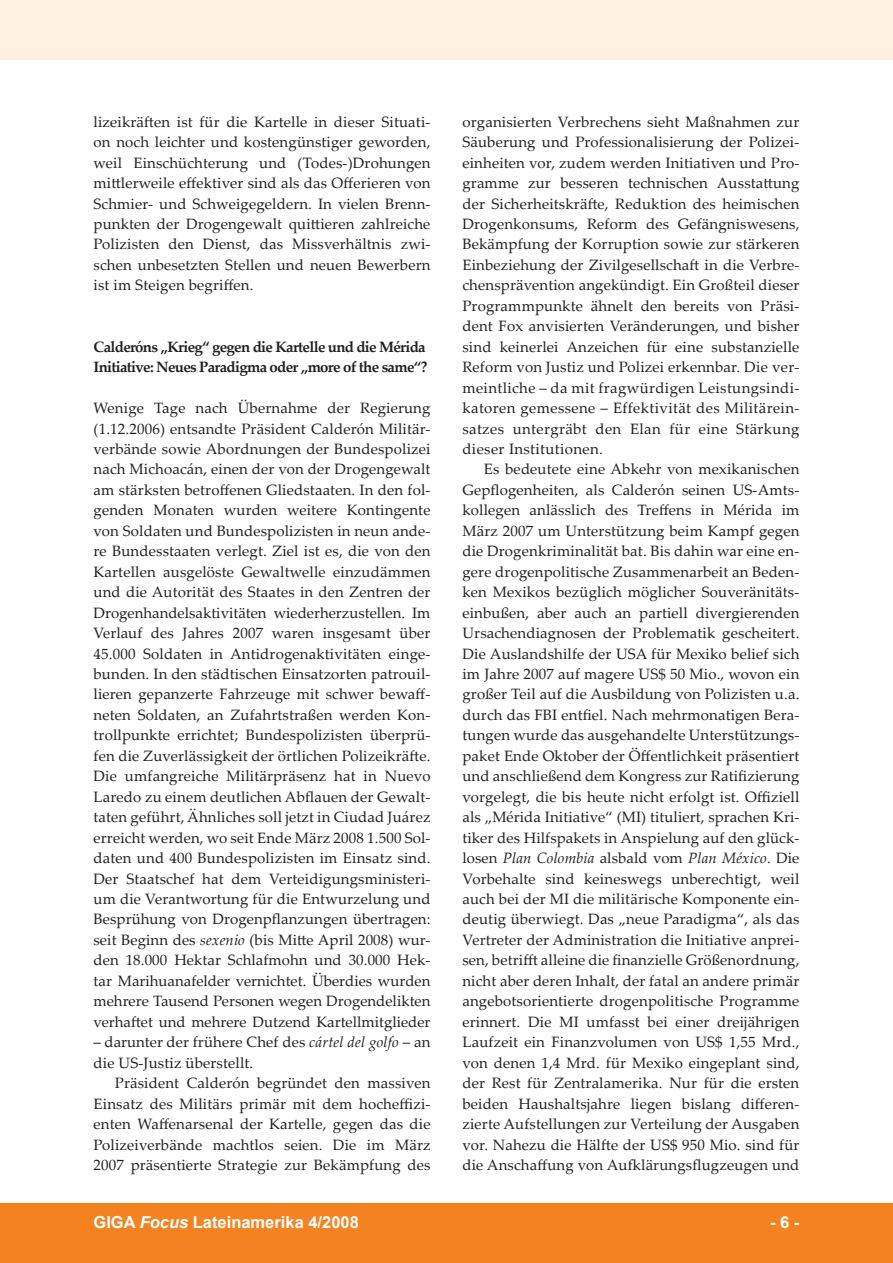
<style>
.page{position:relative;width:893px;height:1263px;background:#fff}
.page>*{position:absolute;margin:0;border:0;box-sizing:border-box;transform-origin:0 0}
.t1{font:700 16.5px "Arial";color:#fff}
.foc__text_fliesstext{font:15px/20.4px "Palatino Linotype";letter-spacing:.01em;color:#231f20;text-align:justify}
.foc__text_1__absatz{font:15px/20.4px "Palatino Linotype";color:#231f20;text-align:justify}
.foc__text_ueberschri{font:700 15px/20.4px "Palatino Linotype";letter-spacing:-.045em;color:#231f20}
.s1{font-style:italic}
</style>
<div class="page">
<div style="left:0;top:1203px;width:893px;height:60px;background:#f58220"></div>
<div style="left:0;top:0;width:893px;height:60px;background:#fef0e2"></div>
<p class="foc__text_fliesstext" style="left:94px;top:111px;width:338px">lizeikräften ist für die Kartelle in dieser Situati&shy;on noch leichter und kostengünstiger geworden, weil Einschüchterung und (Todes-)Drohungen mittlerweile effektiver sind als das Offerieren von Schmier- und Schweigegeldern. In vielen Brenn&shy;punkten der Drogengewalt quittieren zahlreiche Polizisten den Dienst, das Missverhältnis zwi&shy;schen unbesetzten Stellen und neuen Bewerbern ist im Steigen begriffen.</p>
<p class="foc__text_ueberschri" style="left:94px;top:336px;width:335px">Calderóns „Krieg“ gegen die Kartelle und die Mérida<br>Initiative: Neues Paradigma oder „more of the same“?</p>
<p class="foc__text_1__absatz" style="left:94px;top:397px;width:339px">Wenige Tage nach Übernahme der Regierung (1.12.2006) entsandte Präsident Calderón Militär&shy;verbände sowie Abordnungen der Bundespolizei nach Michoacán, einen der von der Drogengewalt am stärksten betroffenen Gliedstaaten. In den fol&shy;genden Monaten wurden weitere Kontingente von Soldaten und Bundespolizisten in neun ande&shy;re Bundesstaaten verlegt. Ziel ist es, die von den Kartellen ausgelöste Gewaltwelle einzudämmen und die Autorität des Staates in den Zentren der Drogenhandelsaktivitäten wiederherzustellen. Im Verlauf des Jahres 2007 waren insgesamt über 45.000 Soldaten in Antidrogenaktivitäten einge&shy;bunden. In den städtischen Einsatzorten patrouil&shy;lieren gepanzerte Fahrzeuge mit schwer bewaff&shy;neten Soldaten, an Zufahrtstraßen werden Kon&shy;trollpunkte errichtet; Bundespolizisten überprü&shy;fen die Zuverlässigkeit der örtlichen Polizeikräfte.<br>Die umfangreiche Militärpräsenz hat in Nuevo Laredo zu einem deutlichen Abflauen der Gewalt&shy;taten geführt, Ähnliches soll jetzt in Ciudad Juárez erreicht werden, wo seit Ende März 2008 1.500 Sol&shy;daten und 400 Bundespolizisten im Einsatz sind.<br>Der Staatschef hat dem Verteidigungsministeri&shy;um die Verantwortung für die Entwurzelung und Besprühung von Drogenpflanzungen übertragen: seit Beginn des <span class="s1">sexenio</span> (bis Mitte April 2008) wur&shy;den 18.000 Hektar Schlafmohn und 30.000 Hek&shy;tar Marihuanafelder vernichtet. Überdies wurden mehrere Tausend Personen wegen Drogendelikten verhaftet und mehrere Dutzend Kartellmitglieder</p>
<p class="foc__text_1__absatz" style="left:94px;top:1031px;width:338px">– darunter der frühere Chef des <span class="s1">cártel del golfo</span> – an die US-Justiz überstellt.</p>
<p class="foc__text_fliesstext" style="left:94px;top:1072px;width:339px;text-indent:21px">Präsident Calderón begründet den massiven Einsatz des Militärs primär mit dem hocheffizi&shy;enten Waffenarsenal der Kartelle, gegen das die Polizeiverbände machtlos seien. Die im März 2007 präsentierte Strategie zur Bekämpfung des</p>
<p class="foc__text_fliesstext" style="left:462px;top:111px;width:339px">organisierten Verbrechens sieht Maßnahmen zur Säuberung und Professionalisierung der Polizei&shy;einheiten vor, zudem werden Initiativen und Pro&shy;gramme zur besseren technischen Ausstattung der Sicherheitskräfte, Reduktion des heimischen Drogenkonsums, Reform des Gefängniswesens, Bekämpfung der Korruption sowie zur stärkeren Einbeziehung der Zivilgesellschaft in die Verbre&shy;chensprävention angekündigt. Ein Großteil dieser Programmpunkte ähnelt den bereits von Präsi&shy;dent Fox anvisierten Veränderungen, und bisher sind keinerlei Anzeichen für eine substanzielle Reform von Justiz und Polizei erkennbar. Die ver&shy;meintliche – da mit fragwürdigen Leistungsindi&shy;katoren gemessene – Effektivität des Militärein&shy;satzes untergräbt den Elan für eine Stärkung dieser Institutionen.</p>
<p class="foc__text_fliesstext" style="left:462px;top:459px;width:339px;text-indent:21px">Es bedeutete eine Abkehr von mexikanischen Gepflogenheiten, als Calderón seinen US-Amts&shy;kollegen anlässlich des Treffens in Mérida im März 2007 um Unterstützung beim Kampf gegen die Drogenkriminalität bat. Bis dahin war eine en&shy;gere drogenpolitische Zusammenarbeit an Beden&shy;ken Mexikos bezüglich möglicher Souveränitäts&shy;einbußen, aber auch an partiell divergierenden Ursachendiagnosen der Problematik gescheitert.<br>Die Auslandshilfe der USA für Mexiko belief sich im Jahre 2007 auf magere US$ 50 Mio., wovon ein großer Teil auf die Ausbildung von Polizisten u.a. durch das FBI entfiel. Nach mehrmonatigen Bera&shy;tungen wurde das ausgehandelte Unterstützungs&shy;paket Ende Oktober der Öffentlichkeit präsentiert und anschließend dem Kongress zur Ratifizierung vorgelegt, die bis heute nicht erfolgt ist. Offiziell als „Mérida Initiative“ (MI) tituliert, sprachen Kri&shy;tiker des Hilfspakets in Anspielung auf den glück&shy;losen <span class="s1">Plan Colombia</span> alsbald vom <span class="s1">Plan México</span>. Die Vorbehalte sind keineswegs unberechtigt, weil auch bei der MI die militärische Komponente ein&shy;deutig überwiegt. Das „neue Paradigma“, als das Vertreter der Administration die Initiative anprei&shy;sen, betrifft alleine die finanzielle Größenordnung, nicht aber deren Inhalt, der fatal an andere primär angebotsorientierte drogenpolitische Programme erinnert. Die MI umfasst bei einer dreijährigen Laufzeit ein Finanzvolumen von US$ 1,55 Mrd., von denen 1,4 Mrd. für Mexiko eingeplant sind, der Rest für Zentralamerika. Nur für die ersten beiden Haushaltsjahre liegen bislang differen&shy;zierte Aufstellungen zur Verteilung der Ausgaben vor. Nahezu die Hälfte der US$ 950 Mio. sind für die Anschaffung von Aufklärungsflugzeugen und</p>
<p class="t1" style="left:94px;top:1211px;width:267px">GIGA <span class="s1">Focus</span> Lateinamerika 4/2008</p>
<p class="t1" style="left:770px;top:1211px;width:31px">- -</p>
</div>
